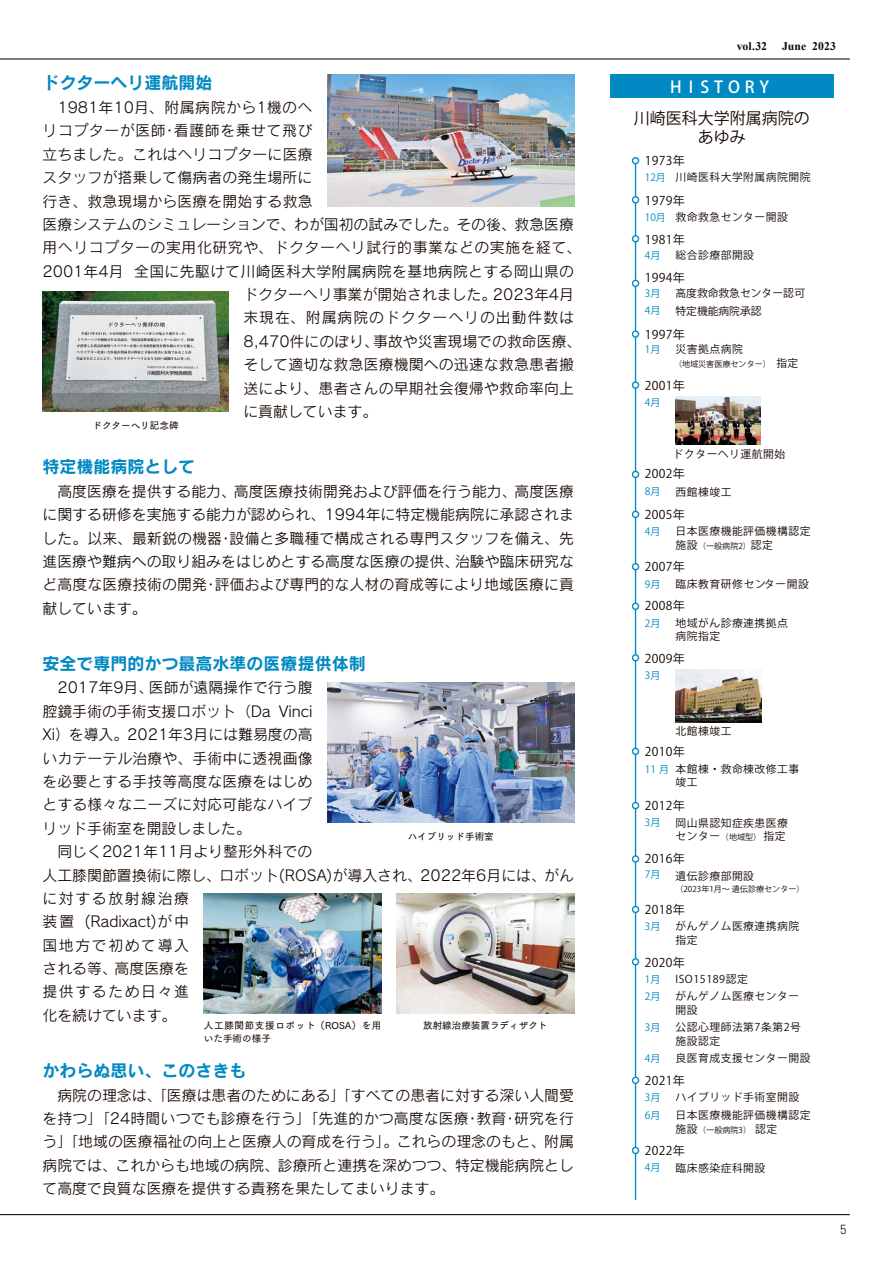
<style>
.page{position:relative;width:893px;height:1263px;background:#fff}
.page>*{position:absolute;margin:0;border:0;box-sizing:border-box;transform-origin:0 0}
.t1{font:16.95px "Rodin Pro B";color:#0089c2}
.t2{font:500 16.35px "Koz Go Pr 6 N";letter-spacing:.3em;color:#fff}
.t3{font:16.05px/19.2px "Koz Go Pr 6 N";color:#140700;text-align:center}
.t4{font:14.85px/23.4px "Rodin Pro M";letter-spacing:.005em;color:#140700;text-align:justify}
.t5{font:14.85px "Rodin Pro M";letter-spacing:.04em;color:#140700}
.t6{font:14.85px "Rodin Pro M";letter-spacing:.065em;color:#140700}
.t7{font:12.15px "Koz Go Pr 6 N";letter-spacing:.03em;color:#140700}
.t8{font:700 11.7px "Times New Roman";letter-spacing:.01em;color:#140700}
.t9{font:300 11.7px "Shin Go Pr 6";color:#140700}
.t10{font:10.8px/13.5px "Koz Go Pr 6 N";letter-spacing:.05em;color:#140700}
.t11{font:10.8px/17.4px "Koz Go Pr 6 N";color:#140700}
.t12{font:10.05px "Koz Go Pr 6 N";color:#0089c2}
.t13{font:9.6px "Tsuku Go Pro D";color:#140700}
.t14{font:9.6px/12.8px "Tsuku Go Pro D";letter-spacing:.065em;color:#140700}
.t15{font:8.1px "Koz Go Pr 6 N";color:#140700}
.s1{font-family:"Koz Min Pr 6 N";font-weight:400}
.s2{font-size:10.05px;color:#0089c2}
.s3{font-size:10.8px}
.s4{font-size:8.1px}
</style>
<div class="page">
<hr style="left:0;top:58px;width:850px;height:2px;background:#140700">
<hr style="left:0;top:1214px;width:850px;height:1px;background:#140700">
<hr style="left:635px;top:163px;width:1px;height:1036px;background:#0089c2">
<div style="left:632px;top:280px;width:7px;height:7px;background:#fff;border:1px solid #0089c2;border-radius:50%"></div>
<div style="left:632px;top:157px;width:7px;height:7px;background:#fff;border:1px solid #0089c2;border-radius:50%"></div>
<div style="left:632px;top:511px;width:7px;height:7px;background:#fff;border:1px solid #0089c2;border-radius:50%"></div>
<div style="left:632px;top:563px;width:7px;height:7px;background:#fff;border:1px solid #0089c2;border-radius:50%"></div>
<div style="left:632px;top:603px;width:7px;height:7px;background:#fff;border:1px solid #0089c2;border-radius:50%"></div>
<div style="left:632px;top:654px;width:7px;height:7px;background:#fff;border:1px solid #0089c2;border-radius:50%"></div>
<img style="left:675px;top:669px;width:86px;height:53px">
<div style="left:632px;top:748px;width:7px;height:7px;background:#fff;border:1px solid #0089c2;border-radius:50%"></div>
<div style="left:632px;top:855px;width:7px;height:8px;background:#fff;border:1px solid #0089c2;border-radius:50%"></div>
<div style="left:632px;top:906px;width:7px;height:7px;background:#fff;border:1px solid #0089c2;border-radius:50%"></div>
<svg style="left:632px;top:1076px;width:7px;height:8px"></svg>
<div style="left:632px;top:1147px;width:7px;height:7px;background:#fff;border:1px solid #0089c2;border-radius:50%"></div>
<div style="left:632px;top:958px;width:7px;height:7px;background:#fff;border:1px solid #0089c2;border-radius:50%"></div>
<div style="left:632px;top:802px;width:7px;height:7px;background:#fff;border:1px solid #0089c2;border-radius:50%"></div>
<div style="left:632px;top:196px;width:7px;height:7px;background:#fff;border:1px solid #0089c2;border-radius:50%"></div>
<div style="left:632px;top:235px;width:7px;height:7px;background:#fff;border:1px solid #0089c2;border-radius:50%"></div>
<svg style="left:632px;top:330px;width:7px;height:8px"></svg>
<svg style="left:632px;top:381px;width:7px;height:8px"></svg>
<img style="left:675px;top:396px;width:86px;height:49px">
<div style="left:632px;top:471px;width:7px;height:7px;background:#fff;border:1px solid #0089c2;border-radius:50%"></div>
<div style="left:610px;top:74px;width:223px;height:24px;background:#0089c2"></div>
<img style="left:327px;top:74px;width:247px;height:132px">
<img style="left:327px;top:682px;width:247px;height:141px">
<img style="left:43px;top:291px;width:186px;height:120px">
<img style="left:396px;top:893px;width:178px;height:120px">
<img style="left:204px;top:893px;width:177px;height:120px">
<p class="t8" style="left:737px;top:38px;width:101px">vol.32<span class="s1">　</span> June 2023</p>
<p class="t1" style="left:43px;top:72px;width:172px">ドクターヘリ運航開始</p>
<p class="t2" style="left:670px;top:77px;width:101px">HI STORY</p>
<p class="t4" style="left:43px;top:95px;width:271px">　1981年10月、附属病院から1機のヘ</p>
<p class="t5" style="left:43px;top:121px;width:272px">リコプターが医師・看護師を乗せて飛び</p>
<p class="t4" style="left:43px;top:142px;width:272px">立ちました。これはヘリコプターに医療</p>
<p class="t4" style="left:43px;top:165px;width:271px">スタッフが搭乗して傷病者の発生場所に</p>
<p class="t4" style="left:43px;top:189px;width:272px">行き、救急現場から医療を開始する救急</p>
<p class="t4" style="left:43px;top:212px;width:533px">医療システムのシミュレーションで、わが国初の試みでした。その後、救急医療</p>
<p class="t5" style="left:43px;top:238px;width:540px">用ヘリコプターの実用化研究や、ドクターヘリ試行的事業などの実施を経て、</p>
<p class="t4" style="left:43px;top:259px;width:533px">2001年4月 全国に先駆けて川崎医科大学附属病院を基地病院とする岡山県の</p>
<p class="t4" style="left:243px;top:282px;width:332px">ドクターヘリ事業が開始されました。2023年4月</p>
<p class="t6" style="left:243px;top:308px;width:332px">末現在、附属病院のドクターヘリの出動件数は</p>
<p class="t4" style="left:243px;top:329px;width:340px">8,470件にのぼり、事故や災害現場での救命医療、</p>
<p class="t4" style="left:243px;top:352px;width:332px">そして適切な救急医療機関への迅速な救急患者搬</p>
<p class="t4" style="left:243px;top:376px;width:332px">送により、患者さんの早期社会復帰や救命率向上</p>
<p class="t4" style="left:243px;top:399px;width:135px">に貢献しています。</p>
<p class="t3" style="left:634px;top:108px;width:178px">川崎医科大学附属病院のあゆみ</p>
<p class="t7" style="left:645px;top:154px;width:42px">1973年</p>
<p class="t10" style="left:645px;top:171px;width:167px"><span class="s2">12月</span> 川崎医科大学附属病院開院</p>
<p class="t7" style="left:645px;top:193px;width:42px">1979年</p>
<p class="t10" style="left:645px;top:210px;width:145px"><span class="s2">10月</span> 救命救急センター開設</p>
<p class="t7" style="left:645px;top:233px;width:42px">1981年</p>
<p class="t12" style="left:645px;top:249px;width:17px">4月</p>
<p class="t10" style="left:675px;top:249px;width:80px">総合診療部開設</p>
<p class="t7" style="left:645px;top:270px;width:42px">1994年</p>
<p class="t12" style="left:645px;top:305px;width:17px">4月</p>
<p class="t12" style="left:645px;top:287px;width:17px">3月</p>
<p class="t11" style="left:675px;top:285px;width:131px">高度救命救急センター認可特定機能病院承認</p>
<p class="t7" style="left:645px;top:328px;width:42px">1997年</p>
<p class="t12" style="left:645px;top:343px;width:17px">1月</p>
<p class="t10" style="left:675px;top:343px;width:69px">災害拠点病院</p>
<p class="t15" style="left:674px;top:359px;width:126px">（地域災害医療センター） <span class="s3">指定</span></p>
<p class="t12" style="left:645px;top:397px;width:17px">4月</p>
<p class="t7" style="left:645px;top:378px;width:42px">2001年</p>
<p class="t13" style="left:92px;top:418px;width:88px">ドクターヘリ記念碑</p>
<p class="t1" style="left:43px;top:455px;width:155px">特定機能病院として</p>
<p class="t4" style="left:43px;top:479px;width:533px">　高度医療を提供する能力、高度医療技術開発および評価を行う能力、高度医療に関する研修を実施する能力が認められ、1994年に特定機能病院に承認されました。以来、最新鋭の機器・設備と多職種で構成される専門スタッフを備え、先進医療や難病への取り組みをはじめとする高度な医療の提供、治験や臨床研究など高度な医療技術の開発・評価および専門的な人材の育成等により地域医療に貢献しています。</p>
<p class="t1" style="left:43px;top:652px;width:325px">安全で専門的かつ最高水準の医療提供体制</p>
<p class="t4" style="left:43px;top:676px;width:533px;text-align:left">　2017年9月、医師が遠隔操作で行う腹<br>腔鏡手術の手術支援ロボット（Da Vinci<br>Xi）を導入。2021年3月には難易度の高<br>いカテーテル治療や、手術中に透視画像<br>を必要とする手技等高度な医療をはじめ<br>とする様々なニーズに対応可能なハイブ<br>リッド手術室を開設しました。<br>　同じく2021年11月より整形外科での<br>人工膝関節置換術に際し、ロボット(ROSA)が導入され、2022年6月には、がんに対する放射線治療<br>装置 (Radixact)が中<br>国地方で初めて導入<br>される等、高度医療を<br>提供するため日々進<br>化を続けています。</p>
<p class="t13" style="left:408px;top:828px;width:88px">ハイブリッド手術室</p>
<p class="t14" style="left:204px;top:1018px;width:179px">人工膝関節支援ロボット（ROSA）を用いた手術の様子</p>
<p class="t13" style="left:423px;top:1017px;width:126px">放射線治療装置ラディザクト</p>
<p class="t1" style="left:43px;top:1059px;width:206px">かわらぬ思い、このさきも</p>
<p class="t4" style="left:43px;top:1083px;width:533px">　病院の理念は、「医療は患者のためにある」「すべての患者に対する深い人間愛を持つ」「24時間いつでも診療を行う」「先進的かつ高度な医療・教育・研究を行う」「地域の医療福祉の向上と医療人の育成を行う」。これらの理念のもと、附属病院では、これからも地域の病院、診療所と連携を深めつつ、特定機能病院として高度で良質な医療を提供する責務を果たしてまいります。</p>
<p class="t10" style="left:673px;top:447px;width:114px">ドクターヘリ運航開始</p>
<p class="t7" style="left:645px;top:467px;width:42px">2002年</p>
<p class="t12" style="left:645px;top:486px;width:17px">8月</p>
<p class="t10" style="left:675px;top:485px;width:57px">西館棟竣工</p>
<p class="t7" style="left:645px;top:508px;width:42px">2005年</p>
<p class="t12" style="left:645px;top:526px;width:17px">4月</p>
<p class="t10" style="left:675px;top:525px;width:137px">日本医療機能評価機構認定</p>
<p class="t15" style="left:675px;top:541px;width:99px"><span class="s3">施設</span>（一般病院2）<span class="s3">認定</span></p>
<p class="t7" style="left:645px;top:560px;width:42px">2007年</p>
<p class="t12" style="left:645px;top:578px;width:17px">9月</p>
<p class="t10" style="left:675px;top:577px;width:135px">臨床教育研修センター開設</p>
<p class="t7" style="left:645px;top:599px;width:42px">2008年</p>
<p class="t12" style="left:645px;top:617px;width:17px">2月</p>
<p class="t10" style="left:675px;top:616px;width:114px">地域がん診療連携拠点病院指定</p>
<p class="t7" style="left:645px;top:652px;width:42px">2009年</p>
<p class="t12" style="left:645px;top:669px;width:17px">3月</p>
<p class="t10" style="left:675px;top:725px;width:57px">北館棟竣工</p>
<p class="t7" style="left:645px;top:745px;width:42px">2010年</p>
<p class="t10" style="left:675px;top:762px;width:125px;text-indent:-31px"><span class="s2">11 月</span> 本館棟・救命棟改修工事竣工</p>
<p class="t7" style="left:645px;top:798px;width:42px">2012年</p>
<p class="t12" style="left:645px;top:816px;width:17px">3月</p>
<p class="t10" style="left:675px;top:816px;width:114px">岡山県認知症疾患医療センター<span class="s4">（地域型）</span>指定</p>
<p class="t7" style="left:645px;top:852px;width:42px">2016年</p>
<p class="t12" style="left:645px;top:868px;width:17px">7月</p>
<p class="t10" style="left:675px;top:869px;width:80px">遺伝診療部開設</p>
<p class="t15" style="left:675px;top:885px;width:131px">（2023年1月～ 遺伝診療センター）</p>
<p class="t7" style="left:645px;top:903px;width:42px">2018年</p>
<p class="t12" style="left:645px;top:921px;width:17px">3月</p>
<p class="t10" style="left:675px;top:920px;width:125px">がんゲノム医療連携病院指定</p>
<p class="t7" style="left:645px;top:955px;width:42px">2020年</p>
<p class="t12" style="left:645px;top:973px;width:17px">1月</p>
<p class="t10" style="left:675px;top:972px;width:74px">ISO15189認定</p>
<p class="t12" style="left:645px;top:991px;width:17px">2月</p>
<p class="t10" style="left:675px;top:990px;width:125px">がんゲノム医療センター開設</p>
<p class="t12" style="left:645px;top:1022px;width:17px">3月</p>
<p class="t10" style="left:675px;top:1021px;width:127px">公認心理師法第7条第2号施設認定</p>
<p class="t12" style="left:645px;top:1053px;width:17px">4月</p>
<p class="t10" style="left:675px;top:1052px;width:137px">良医育成支援センター開設</p>
<p class="t7" style="left:645px;top:1074px;width:42px">2021年</p>
<p class="t12" style="left:645px;top:1092px;width:17px">3月</p>
<p class="t10" style="left:675px;top:1091px;width:125px">ハイブリッド手術室開設</p>
<p class="t12" style="left:645px;top:1109px;width:17px">6月</p>
<p class="t10" style="left:675px;top:1108px;width:137px">日本医療機能評価機構認定</p>
<p class="t15" style="left:675px;top:1125px;width:103px"><span class="s3">施設</span>（一般病院3）<span class="s3">認定</span></p>
<p class="t7" style="left:645px;top:1144px;width:42px">2022年</p>
<p class="t12" style="left:645px;top:1162px;width:17px">4月</p>
<p class="t10" style="left:675px;top:1161px;width:91px">臨床感染症科開設</p>
<p class="t9" style="left:840px;top:1220px;width:7px">5</p>
</div>
